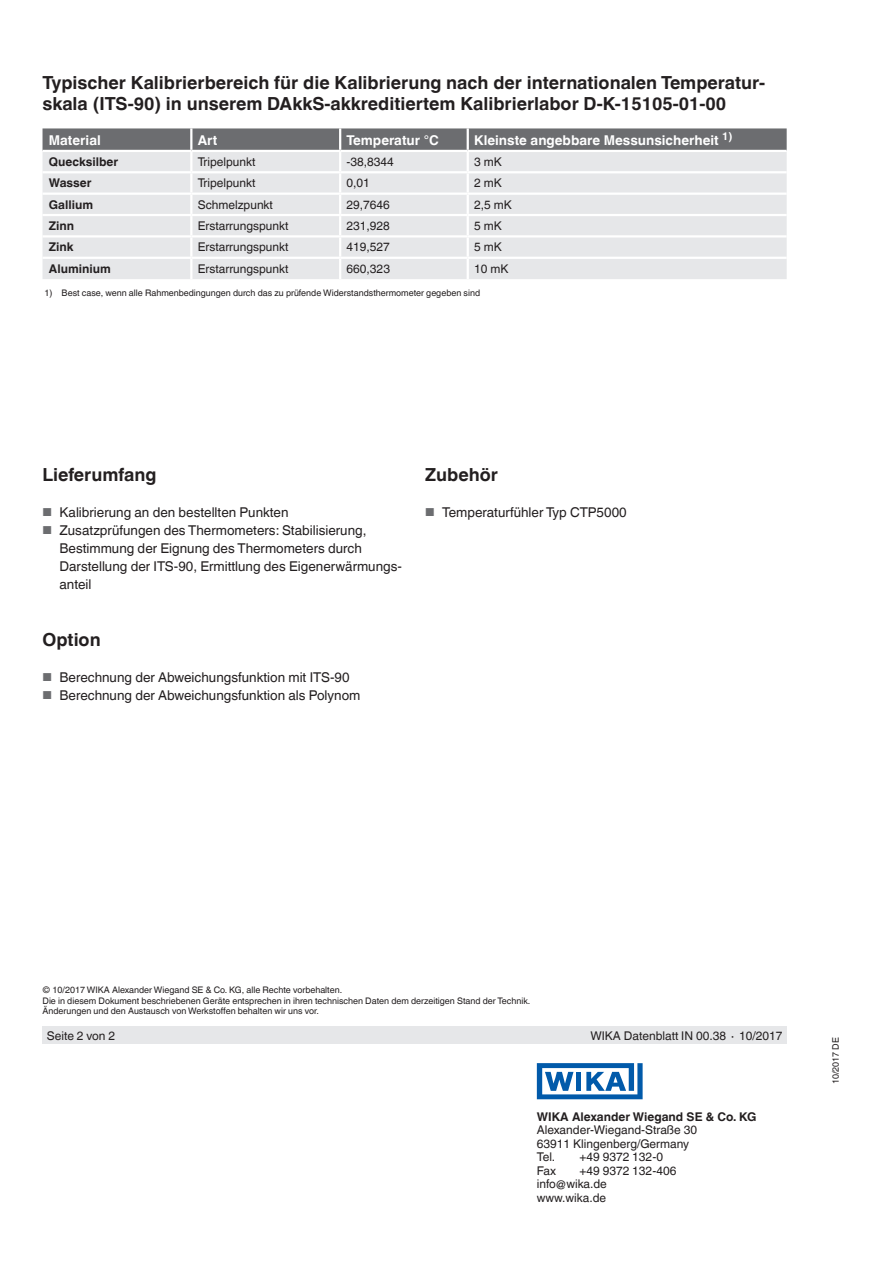
<style>
.page{position:relative;width:893px;height:1263px;background:#fff}
.page>*{position:absolute;margin:0;border:0;box-sizing:border-box;transform-origin:0 0}
.t1{font:700 18px/21px "Helvetica World";color:#231f20}
.t2{font:13.5px/18px "Helvetica World";color:#231f20}
.t3{font:700 13.5px "Helvetica World";color:#fff}
.t4{font:12px/13.5px "Helvetica World";color:#231f20}
.t5{font:700 12px "Helvetica World";color:#231f20}
.t6{font:9px/10.5px "Helvetica World";color:#231f20}
.s1{font-size:11.55px;color:#6c6d70}
</style>
<div class="page">
<svg style="left:537px;top:1063px;width:106px;height:36px"></svg>
<div style="left:43px;top:1027px;width:744px;height:17px;background:#e6e7e9"></div>
<div style="left:43px;top:173px;width:744px;height:106px;background:#e6e7e9"></div>
<svg style="left:43px;top:128px;width:744px;height:43px;background:#aaabad"></svg>
<hr style="left:190px;top:173px;width:2px;height:20px;background:#fff">
<hr style="left:339px;top:173px;width:2px;height:20px;background:#fff">
<hr style="left:467px;top:173px;width:2px;height:20px;background:#fff">
<hr style="left:43px;top:193px;width:148px;height:2px;background:#fff">
<hr style="left:191px;top:193px;width:149px;height:2px;background:#fff">
<hr style="left:340px;top:193px;width:128px;height:2px;background:#fff">
<hr style="left:468px;top:193px;width:319px;height:2px;background:#fff">
<hr style="left:43px;top:214px;width:148px;height:2px;background:#fff">
<hr style="left:191px;top:214px;width:149px;height:2px;background:#fff">
<hr style="left:340px;top:214px;width:128px;height:2px;background:#fff">
<hr style="left:468px;top:214px;width:319px;height:2px;background:#fff">
<hr style="left:43px;top:235px;width:148px;height:3px;background:#fff">
<hr style="left:191px;top:235px;width:149px;height:3px;background:#fff">
<svg style="left:190px;top:195px;width:2px;height:62px"></svg>
<hr style="left:340px;top:235px;width:128px;height:3px;background:#fff">
<svg style="left:339px;top:195px;width:2px;height:62px"></svg>
<hr style="left:468px;top:235px;width:319px;height:3px;background:#fff">
<svg style="left:467px;top:195px;width:2px;height:62px"></svg>
<hr style="left:43px;top:257px;width:148px;height:2px;background:#fff">
<hr style="left:191px;top:257px;width:149px;height:2px;background:#fff">
<hr style="left:190px;top:259px;width:2px;height:20px;background:#fff">
<hr style="left:340px;top:257px;width:128px;height:2px;background:#fff">
<hr style="left:339px;top:259px;width:2px;height:20px;background:#fff">
<hr style="left:468px;top:257px;width:319px;height:2px;background:#fff">
<hr style="left:467px;top:259px;width:2px;height:20px;background:#fff">
<hr style="left:467px;top:128px;width:2px;height:22px;background:#fff">
<hr style="left:468px;top:150px;width:319px;height:2px;background:#fff">
<h1 class="t1" style="left:43px;top:73px;width:724px">Typischer Kalibrierbereich für die Kalibrierung nach der internationalen Temperatur&shy;skala (ITS-90) in unserem DAkkS-akkreditiertem Kalibrierlabor D-K-15105-01-00</h1>
<h2 class="t3" style="left:49px;top:132px;width:53px">Material</h2>
<h2 class="t3" style="left:198px;top:132px;width:21px">Art</h2>
<h2 class="t3" style="left:347px;top:132px;width:94px">Temperatur °C</h2>
<h2 class="t3" style="left:474px;top:132px;width:260px">Kleinste angebbare Messunsicherheit <sup>1)</sup></h2>
<h3 class="t5" style="left:49px;top:155px;width:71px">Quecksilber</h3>
<h3 class="t4" style="left:198px;top:155px;width:59px">Tripelpunkt</h3>
<h3 class="t4" style="left:347px;top:155px;width:49px">-38,8344</h3>
<h3 class="t4" style="left:474px;top:155px;width:29px">3 mK</h3>
<h3 class="t5" style="left:49px;top:176px;width:44px">Wasser</h3>
<h3 class="t4" style="left:198px;top:176px;width:59px">Tripelpunkt</h3>
<h3 class="t4" style="left:347px;top:176px;width:25px">0,01</h3>
<h3 class="t4" style="left:474px;top:176px;width:29px">2 mK</h3>
<h3 class="t5" style="left:49px;top:197px;width:46px">Gallium</h3>
<h3 class="t4" style="left:198px;top:198px;width:77px">Schmelzpunkt</h3>
<h3 class="t4" style="left:347px;top:198px;width:45px">29,7646</h3>
<h3 class="t4" style="left:474px;top:198px;width:39px">2,5 mK</h3>
<h3 class="t5" style="left:49px;top:219px;width:27px">Zinn</h3>
<h3 class="t4" style="left:198px;top:219px;width:92px">Erstarrungspunkt</h3>
<h3 class="t4" style="left:347px;top:219px;width:45px">231,928</h3>
<h3 class="t4" style="left:474px;top:219px;width:29px">5 mK</h3>
<h3 class="t5" style="left:49px;top:240px;width:26px">Zink</h3>
<h3 class="t4" style="left:198px;top:240px;width:92px">Erstarrungspunkt</h3>
<h3 class="t4" style="left:347px;top:240px;width:45px">419,527</h3>
<h3 class="t4" style="left:474px;top:240px;width:29px">5 mK</h3>
<h3 class="t5" style="left:49px;top:262px;width:63px">Aluminium</h3>
<h3 class="t4" style="left:198px;top:262px;width:92px">Erstarrungspunkt</h3>
<h3 class="t4" style="left:347px;top:262px;width:45px">660,323</h3>
<h3 class="t4" style="left:474px;top:262px;width:36px">10 mK</h3>
<p class="t6" style="left:45px;top:288px;width:437px">1) Best case, wenn alle Rahmenbedingungen durch das zu prüfende Widerstandsthermometer gegeben sind</p>
<h1 class="t1" style="left:43px;top:464px;width:115px">Lieferumfang</h1>
<h2 class="t2" style="left:43px;top:503px;width:248px"><span class="s1">■</span> Kalibrierung an den bestellten Punkten</h2>
<h2 class="t2" style="left:60px;top:521px;width:344px;text-indent:-17px"><span class="s1">■</span> Zusatzprüfungen des Thermometers: Stabilisierung, Bestimmung der Eignung des Thermometers durch Darstellung der ITS-90, Ermittlung des Eigenerwärmungs&shy;anteil</h2>
<h1 class="t1" style="left:43px;top:629px;width:60px">Option</h1>
<h2 class="t2" style="left:43px;top:668px;width:308px"><span class="s1">■</span> Berechnung der Abweichungsfunktion mit ITS-90</h2>
<h2 class="t2" style="left:43px;top:686px;width:319px"><span class="s1">■</span> Berechnung der Abweichungsfunktion als Polynom</h2>
<h1 class="t1" style="left:425px;top:464px;width:74px">Zubehör</h1>
<h2 class="t2" style="left:425px;top:503px;width:203px"><span class="s1">■</span> Temperaturfühler Typ CTP5000</h2>
<p class="t6" style="left:43px;top:985px;width:489px">© 10/2017 WIKA Alexander Wiegand SE &amp; Co. KG, alle Rechte vorbehalten.<br>Die in diesem Dokument beschriebenen Geräte entsprechen in ihren technischen Daten dem derzeitigen Stand der Technik.<br>Änderungen und den Austausch von Werkstoffen behalten wir uns vor.</p>
<h3 class="t4" style="left:47px;top:1029px;width:70px">Seite 2 von 2</h3>
<h3 class="t4" style="left:590px;top:1029px;width:194px">WIKA Datenblatt IN 00.38 ∙ 10/2017</h3>
<h3 class="t5" style="left:537px;top:1109px;width:221px">WIKA Alexander Wiegand SE &amp; Co. KG</h3>
<h3 class="t4" style="left:537px;top:1123px;width:162px">Alexander-Wiegand-Straße 30<br>63911 Klingenberg/Germany<br>Tel.</h3>
<h3 class="t4" style="left:579px;top:1150px;width:85px">+49 9372 132-0</h3>
<h3 class="t4" style="left:537px;top:1164px;width:21px">Fax</h3>
<h3 class="t4" style="left:537px;top:1164px;width:141px;text-indent:43px">+49 9372 132-406 info@wika.de www.wika.de</h3>
<p class="t6" style="left:830px;top:1084px;width:49px;rotate:-90deg">10/2017 DE</p>
</div>
